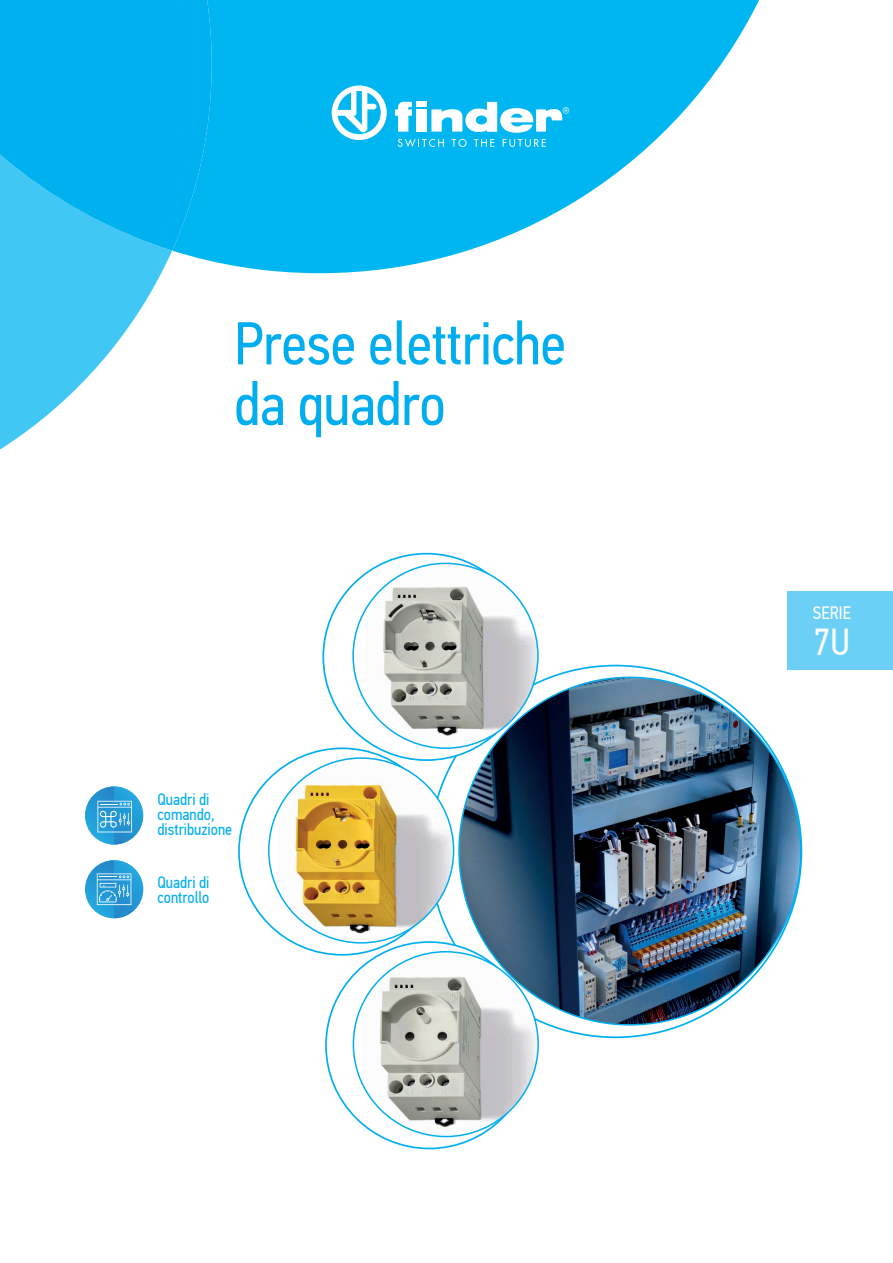
<style>
.page{position:relative;width:893px;height:1263px;background:#fff}
.page>*{position:absolute;margin:0;border:0;box-sizing:border-box;transform-origin:0 0}
.t1{font:60.6px/60.6px "PF Din Text Cond Pro";letter-spacing:-.01em;color:#00aeef}
.t2{font:37.5px "PF Din Text Cond Pro";color:#fff}
.t3{font:18px "PF Din Text Cond Pro";color:#fff}
.t4{font:16.5px/15px "PF Din Text Cond Pro";color:#00aeef}
</style>
<div class="page">
<div style="left:788px;top:591px;width:105px;height:79px;background:#6bcff6"></div>
<svg style="left:173px;top:0;width:586px;height:273px;fill:#00b6f0"></svg>
<svg style="left:0;top:251px;width:172px;height:198px;fill:#40c7f4"></svg>
<svg style="left:0;top:0;width:212px;height:251px;background:#08b4ef"></svg>
<img style="left:85px;top:786px;width:58px;height:58px">
<svg style="left:97px;top:801px;width:35px;height:31px"></svg>
<img style="left:85px;top:860px;width:58px;height:58px">
<svg style="left:97px;top:873px;width:34px;height:32px"></svg>
<svg style="left:547px;top:665px;width:255px;height:373px"></svg>
<svg style="left:238px;top:553px;width:301px;height:596px"></svg>
<img style="left:458px;top:676px;width:343px;height:349px">
<svg style="left:332px;top:85px;width:55px;height:55px"></svg>
<svg style="left:431px;top:102px;width:138px;height:31px"></svg>
<svg style="left:395px;top:102px;width:17px;height:30px"></svg>
<div style="left:416px;top:109px;width:10px;height:23px;background:#fff"></div>
<div style="left:416px;top:102px;width:10px;height:5px;background:#fff"></div>
<svg style="left:398px;top:139px;width:46px;height:8px"></svg>
<svg style="left:452px;top:139px;width:15px;height:8px"></svg>
<svg style="left:474px;top:139px;width:20px;height:8px"></svg>
<svg style="left:503px;top:139px;width:43px;height:8px"></svg>
<h1 class="t1" style="left:234px;top:313px;width:333px">Prese elettriche da quadro</h1>
<p class="t4" style="left:157px;top:792px;width:76px">Quadri di comando, distribuzione</p>
<p class="t4" style="left:157px;top:874px;width:54px">Quadri di controllo</p>
<p class="t3" style="left:813px;top:602px;width:39px">SЕRIE</p>
<h2 class="t2" style="left:814px;top:620px;width:37px">7U</h2>
</div>
